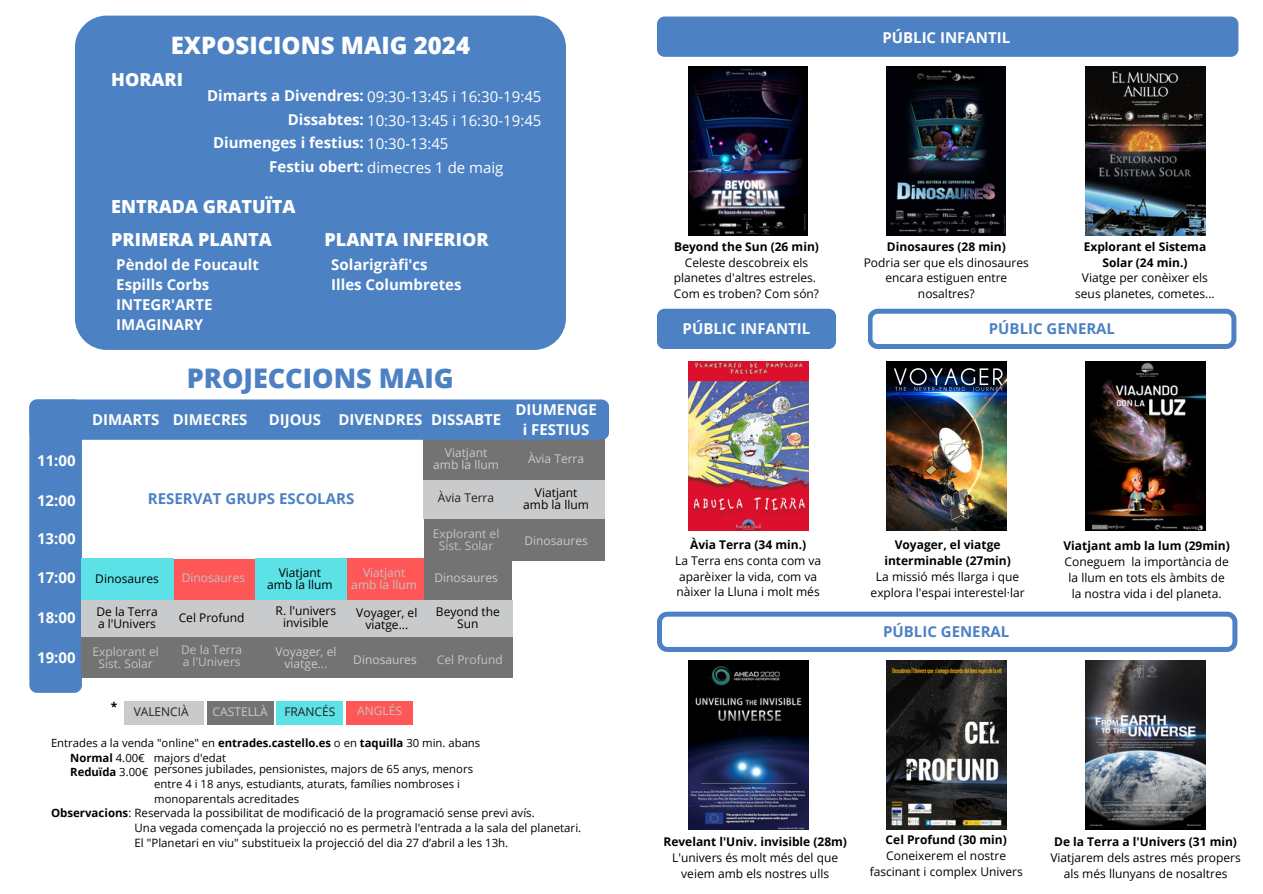
<style>
.page{position:relative;width:1263px;height:894px;background:#fff}
.page>*{position:absolute;margin:0;border:0;box-sizing:border-box;transform-origin:0 0}
.t1{font:800 27px "Open Sans";color:#4c81c3}
.t2{font:800 24px "Open Sans";color:#fff}
.t3{font:800 18px "Open Sans";color:#fff}
.t4{font:700 15px/20.2px "Open Sans";color:#fff}
.t5{font:15px "Open Sans";color:#fff}
.t6{font:700 15px "Open Sans";color:#4c81c3}
.t7{font:12px/15.8px "Open Sans";color:#000;text-align:center}
.t8{font:700 12px/15.8px "Open Sans";color:#000;text-align:center}
.t9{font:12px/12px "Open Sans";color:#c6c2bd;text-align:center}
.t10{font:12px/12px "Open Sans";color:#c9cacc;text-align:center}
.t11{font:12px "Open Sans";color:#242021}
.t12{font:11.55px "Open Sans";color:#000}
.t13{font:11.25px "Open Sans";color:#000}
.t14{font:700 11.25px "Open Sans";color:#000}
.s1{font-weight:700}
.s2{font-weight:400}
</style>
<div class="page">
<div style="left:75px;top:16px;width:490px;height:334px;background:#4c81c3;border-radius:32px"></div>
<div style="left:657px;top:17px;width:581px;height:40px;background:#4c81c3;border-radius:8px"></div>
<img style="left:688px;top:66px;width:120px;height:169px">
<img style="left:1085px;top:66px;width:120px;height:169px">
<img style="left:886px;top:66px;width:120px;height:169px">
<img style="left:1085px;top:660px;width:120px;height:169px">
<svg style="left:868px;top:308px;width:368px;height:41px"></svg>
<svg style="left:657px;top:611px;width:580px;height:40px"></svg>
<img style="left:886px;top:361px;width:121px;height:169px">
<img style="left:688px;top:361px;width:121px;height:169px">
<img style="left:886px;top:660px;width:121px;height:169px">
<div style="left:657px;top:308px;width:179px;height:41px;background:#4c81c3;border-radius:8px"></div>
<img style="left:1085px;top:361px;width:120px;height:169px">
<img style="left:688px;top:660px;width:120px;height:169px">
<div style="left:423px;top:474px;width:182px;height:44px;background:#c9cacc"></div>
<div style="left:423px;top:437px;width:182px;height:42px;background:#737373"></div>
<div style="left:29px;top:399px;width:53px;height:293px;background:#4c81c3;border-radius:8px"></div>
<div style="left:422px;top:558px;width:90px;height:42px;background:#737373"></div>
<div style="left:423px;top:518px;width:181px;height:42px;background:#737373"></div>
<div style="left:81px;top:599px;width:431px;height:38px;background:#c9cacc"></div>
<div style="left:29px;top:399px;width:580px;height:40px;background:#4c81c3;border-radius:8px"></div>
<div style="left:81px;top:637px;width:431px;height:41px;background:#737373"></div>
<div style="left:173px;top:559px;width:86px;height:40px;background:#ff5757"></div>
<div style="left:81px;top:558px;width:92px;height:41px;background:#5ce1e6"></div>
<div style="left:256px;top:558px;width:92px;height:41px;background:#5ce1e6"></div>
<div style="left:347px;top:558px;width:76px;height:41px;background:#ff5757"></div>
<div style="left:207px;top:700px;width:66px;height:24px;background:#737373"></div>
<div style="left:124px;top:700px;width:80px;height:24px;background:#c9cacc"></div>
<div style="left:277px;top:700px;width:66px;height:24px;background:#5ce1e6"></div>
<div style="left:347px;top:700px;width:66px;height:24px;background:#ff5757"></div>
<h4 class="t2" style="left:171px;top:28px;width:301px">EXPOSICIONS MAIG 2024</h4>
<p class="t3" style="left:111px;top:67px;width:73px">HORARI</p>
<p class="t5" style="left:207px;top:86px;width:336px"><span class="s1">Dimarts a Divendres:</span> 09:30-13:45 i 16:30-19:45</p>
<p class="t5" style="left:288px;top:110px;width:255px"><span class="s1">Dissabtes:</span> 10:30-13:45 i 16:30-19:45</p>
<p class="t4" style="left:213px;top:132px;width:237px">Diumenges i festius: <span class="s2">10:30-13:45</span></p>
<p class="t5" style="left:269px;top:157px;width:236px"><span class="s1">Festiu obert:</span> dimecres 1 de maig</p>
<h4 class="t3" style="left:111px;top:193px;width:186px">ENTRADA GRATUÏTA</h4>
<h5 class="t3" style="left:111px;top:226px;width:162px">PRIMERA PLANTA</h5>
<h4 class="t3" style="left:324px;top:226px;width:165px">PLANTA INFERIOR</h4>
<h4 class="t4" style="left:116px;top:253px;width:144px">Pèndol de Foucault<br>Espills Corbs<br>INTEGR'ARTE<br>IMAGINARY</h4>
<h5 class="t4" style="left:331px;top:253px;width:132px">Solarigràfi'cs<br>Illes Columbretes</h5>
<h5 class="t1" style="left:187px;top:359px;width:269px">PROJECCIONS MAIG</h5>
<p class="t4" style="left:92px;top:409px;width:69px">DIMARTS</p>
<p class="t4" style="left:173px;top:409px;width:76px">DIMECRES</p>
<p class="t4" style="left:269px;top:409px;width:54px">DIJOUS</p>
<p class="t4" style="left:338px;top:409px;width:86px">DIVENDRES</p>
<p class="t4" style="left:431px;top:409px;width:72px">DISSABTE</p>
<p class="t4" style="left:515px;top:398px;width:83px;text-align:center">DIUMENGE i FESTIUS</p>
<p class="t4" style="left:37px;top:450px;width:40px">11:00</p>
<p class="t4" style="left:37px;top:490px;width:40px">12:00</p>
<h4 class="t6" style="left:148px;top:487px;width:208px">RESERVAT GRUPS ESCOLARS</h4>
<p class="t10" style="left:433px;top:446px;width:67px">Viatjant amb la llum</p>
<p class="t11" style="left:438px;top:489px;width:58px">Àvia Terra</p>
<p class="t10" style="left:528px;top:452px;width:58px">Àvia Terra</p>
<p class="t7" style="left:523px;top:486px;width:67px;line-height:12px">Viatjant amb la llum</p>
<p class="t4" style="left:37px;top:528px;width:40px">13:00</p>
<p class="t9" style="left:433px;top:527px;width:68px">Explorant el</p>
<p class="t9" style="left:439px;top:539px;width:56px">Sist. Solar</p>
<p class="t10" style="left:524px;top:534px;width:65px">Dinosaures</p>
<p class="t4" style="left:37px;top:567px;width:40px">17:00</p>
<p class="t4" style="left:37px;top:607px;width:40px">18:00</p>
<p class="t4" style="left:37px;top:647px;width:40px">19:00</p>
<p class="t7" style="left:95px;top:570px;width:65px">Dinosaures</p>
<p class="t7" style="left:96px;top:604px;width:63px;line-height:12px;text-align:left">De la Terra a l'Univers</p>
<h4 class="t9" style="left:92px;top:644px;width:68px">Explorant el</h4>
<p class="t9" style="left:99px;top:656px;width:56px">Sist. Solar</p>
<p class="t9" style="left:182px;top:570px;width:65px">Dinosaures</p>
<h4 class="t7" style="left:267px;top:566px;width:67px;line-height:12px">Viatjant amb la llum</h4>
<h4 class="t9" style="left:351px;top:566px;width:67px">Viatjant amb la llum</h4>
<p class="t10" style="left:434px;top:570px;width:65px">Dinosaures</p>
<p class="t7" style="left:179px;top:609px;width:67px">Cel Profund</p>
<p class="t7" style="left:276px;top:603px;width:62px;line-height:12px">R. l'univers invisible</p>
<p class="t7" style="left:356px;top:605px;width:63px;line-height:12px">Voyager, el viatge...</p>
<p class="t10" style="left:275px;top:644px;width:63px">Voyager, el viatge...</p>
<p class="t9" style="left:181px;top:643px;width:63px;text-align:left">De la Terra a l'Univers</p>
<p class="t10" style="left:353px;top:652px;width:65px">Dinosaures</p>
<p class="t7" style="left:436px;top:605px;width:65px;line-height:12px">Beyond the<br>Sun</p>
<p class="t9" style="left:437px;top:652px;width:67px">Cel Profund</p>
<p class="t8" style="left:111px;top:698px;width:8px">*</p>
<p class="t11" style="left:134px;top:702px;width:57px">VALENCIÀ</p>
<p class="t10" style="left:213px;top:705px;width:57px">CASTELLÀ</p>
<p class="t11" style="left:284px;top:702px;width:53px">FRANCÉS</p>
<p class="t9" style="left:357px;top:704px;width:46px">ANGLÉS</p>
<h5 class="t13" style="left:51px;top:734px;width:431px">Entrades a la venda "online" en <span class="s1">entrades.castello.es</span> o en <span class="s1">taquilla</span> 30 min. abans</h5>
<h5 class="t13" style="left:70px;top:749px;width:157px"><span class="s1">Normal</span> 4.00€ majors d'edat</h5>
<h5 class="t14" style="left:70px;top:764px;width:80px">Reduïda <span class="s2">3.00€</span></h5>
<h5 class="t13" style="left:154px;top:761px;width:320px">persones jubilades, pensionistes, majors de 65 anys, menors</h5>
<p class="t13" style="left:154px;top:776px;width:307px">entre 4 i 18 anys, estudiants, aturats, famílies nombroses i</p>
<p class="t13" style="left:154px;top:791px;width:146px">monoparentals acreditades</p>
<p class="t12" style="left:51px;top:804px;width:485px"><span class="s1">Observacions</span>: Reservada la possibilitat de modificació de la programació sense previ avís.</p>
<p class="t12" style="left:135px;top:819px;width:448px">Una vegada començada la projecció no es permetrà l'entrada a la sala del planetari.</p>
<h4 class="t12" style="left:135px;top:834px;width:375px">El "Planetari en viu" substitueix la projecció del dia 27 d’abril a les 13h.</h4>
<p class="t4" style="left:882px;top:27px;width:129px">PÚBLIC INFANTIL</p>
<p class="t8" style="left:674px;top:238px;width:146px">Beyond the Sun (26 min)</p>
<p class="t7" style="left:674px;top:254px;width:144px">Celeste descobreix els planetes d'altres estreles.</p>
<p class="t7" style="left:674px;top:285px;width:147px">Com es troben? Com són?</p>
<p class="t4" style="left:683px;top:318px;width:129px">PÚBLIC INFANTIL</p>
<p class="t8" style="left:887px;top:238px;width:120px">Dinosaures (28 min)</p>
<p class="t7" style="left:864px;top:254px;width:167px">Podria ser que els dinosaures encara estiguen entre nosaltres?</p>
<p class="t8" style="left:1084px;top:238px;width:124px">Explorant el Sistema<br>Solar (24 min.)</p>
<p class="t7" style="left:1075px;top:270px;width:141px">Viatge per conèixer els seus planetes, cometes...</p>
<p class="t6" style="left:989px;top:318px;width:128px">PÚBLIC GENERAL</p>
<p class="t8" style="left:690px;top:536px;width:118px">Àvia Terra (34 min.)</p>
<p class="t7" style="left:675px;top:552px;width:148px">La Terra ens conta com va</p>
<p class="t7" style="left:677px;top:568px;width:145px;text-align:left">aparèixer la vida, com va nàixer la Lluna i molt més</p>
<p class="t8" style="left:895px;top:536px;width:107px">Voyager, el viatge</p>
<p class="t8" style="left:884px;top:552px;width:128px">interminable (27min)</p>
<p class="t7" style="left:871px;top:568px;width:156px">La missió més llarga i que explora l'espai interestel·lar</p>
<p class="t6" style="left:883px;top:621px;width:128px">PÚBLIC GENERAL</p>
<p class="t8" style="left:1063px;top:537px;width:168px">Viatjant amb la lum (29min)</p>
<p class="t7" style="left:1064px;top:553px;width:166px">Coneguem la importància de la llum en tots els àmbits de la nostra vida i del planeta.</p>
<p class="t8" style="left:663px;top:833px;width:185px">Revelant l'Univ. invisible (28m)</p>
<p class="t7" style="left:672px;top:849px;width:167px">L'univers és molt més del que veiem amb els nostres ulls</p>
<h3 class="t8" style="left:886px;top:831px;width:123px">Cel Profund (30 min)</h3>
<h5 class="t7" style="left:886px;top:847px;width:121px">Coneixerem el nostre</h5>
<h1 class="t7" style="left:870px;top:863px;width:155px">fascinant i complex Univers</h1>
<p class="t8" style="left:1054px;top:833px;width:184px">De la Terra a l'Univers (31 min)</p>
<p class="t7" style="left:1050px;top:848px;width:192px">Viatjarem dels astres més propers als més llunyans de nosaltres</p>
</div>
